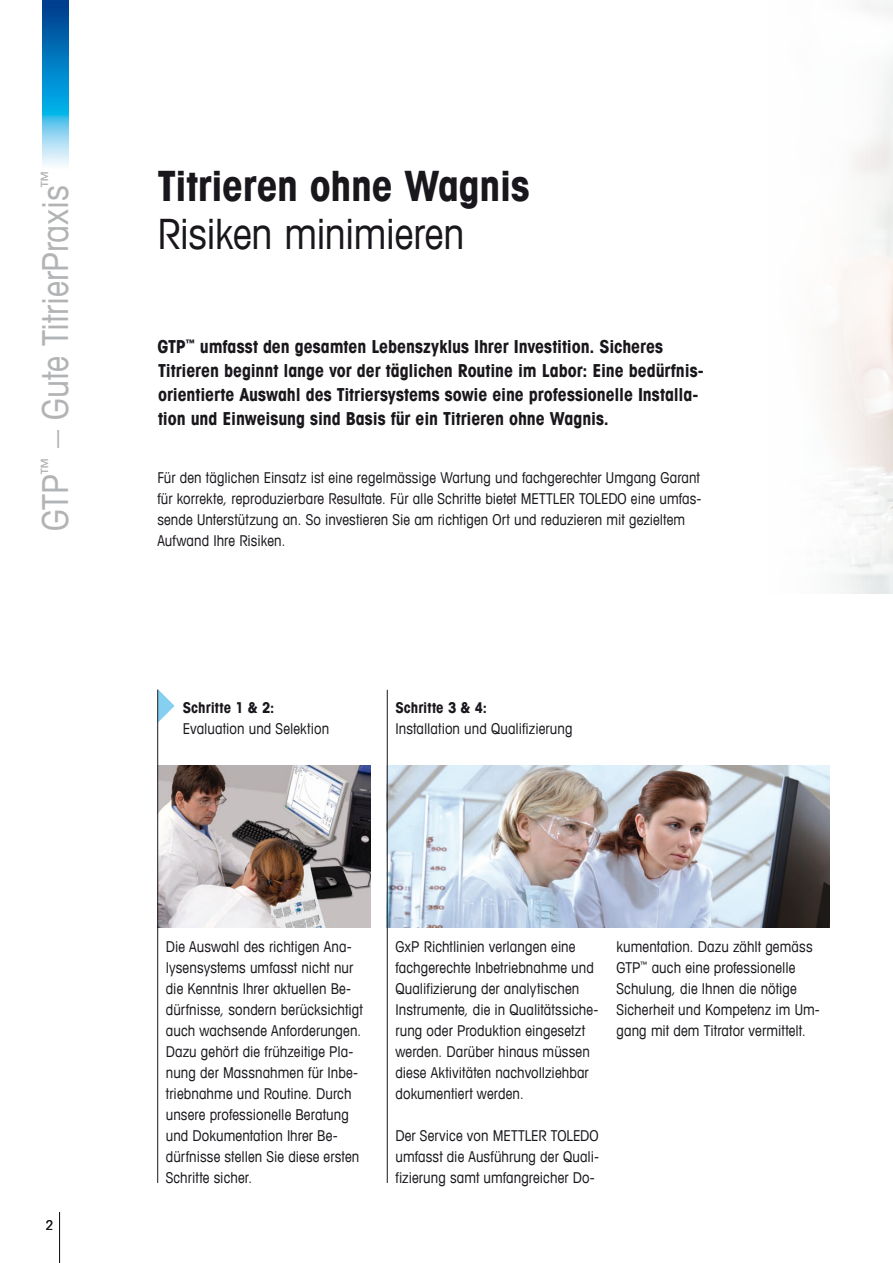
<style>
.page{position:relative;width:893px;height:1263px;background:#fff}
.page>*{position:absolute;margin:0;border:0;box-sizing:border-box;transform-origin:0 0}
._1_Title_Bold_28_32{font:700 condensed 42px "Avant Garde Com";letter-spacing:-.01em;color:#1a171c}
._2_Title_Book_28_32{font:condensed 42px "Avant Garde Com";letter-spacing:-.015em;color:#1a171c}
.t1{font:condensed 36px "Avant Garde Com";letter-spacing:-.01em;color:#b1b3b4}
._10_Lead_with_bullet{font:700 condensed 18px/24px "Avant Garde Com";letter-spacing:-.005em;color:#1a171c}
._12_Running_Text_10{font:condensed 15px/21px "Avant Garde Com";letter-spacing:.005em;color:#1a171c}
._11_Running_Subhead{font:condensed 15px "Avant Garde Com";letter-spacing:.005em;color:#1a171c}
._11_Running_Subhead-2{font:700 condensed 15px "Avant Garde Com";letter-spacing:.005em;color:#1a171c}
.t2{font:condensed 13.5px "Avant Garde Com";color:#1a171c}
</style>
<div class="page">
<img style="left:43px;top:0;width:25px;height:166px">
<svg style="left:158px;top:689px;width:17px;height:34px"></svg>
<img style="left:388px;top:765px;width:441px;height:162px">
<img style="left:158px;top:765px;width:212px;height:162px">
<hr style="left:59px;top:1212px;width:1px;height:51px;background:#1a171c">
<hr style="left:387px;top:690px;width:1px;height:493px;background:#1a171c">
<hr style="left:157px;top:690px;width:1px;height:493px;background:#1a171c">
<p class="t1" style="left:33px;top:531px;width:362px;rotate:-90deg">GTP<sup>™</sup> – Gute TitrierPraxis<sup>™</sup></p>
<p class="t2" style="left:46px;top:1217px;width:9px">2</p>
<p class="_1_Title_Bold_28_32" style="left:157px;top:158px;width:374px">Titrieren ohne Wagnis</p>
<p class="_2_Title_Book_28_32" style="left:157px;top:207px;width:309px">Risiken minimieren</p>
<p class="_10_Lead_with_bullet" style="left:157px;top:334px;width:548px">GTP<sup>™</sup> umfasst den gesamten Lebenszyklus Ihrer Investition. Sicheres Titrieren beginnt lange vor der täglichen Routine im Labor: Eine bedürfnis&shy;orientierte Auswahl des Titriersystems sowie eine professionelle Installa&shy;tion und Einweisung sind Basis für ein Titrieren ohne Wagnis.</p>
<p class="_12_Running_Text_10" style="left:157px;top:467px;width:546px">Für den täglichen Einsatz ist eine regelmässige Wartung und fachgerechter Umgang Garant für korrekte, reproduzierbare Resultate. Für alle Schritte bietet METTLER TOLEDO eine umfas&shy;sende Unterstützung an. So investieren Sie am richtigen Ort und reduzieren mit gezieltem Aufwand Ihre Risiken.</p>
<p class="_11_Running_Subhead-2" style="left:183px;top:697px;width:93px">Schritte 1 &amp; 2:</p>
<p class="_11_Running_Subhead" style="left:183px;top:719px;width:148px">Evaluation und Selektion</p>
<p class="_11_Running_Subhead-2" style="left:395px;top:697px;width:93px">Schritte 3 &amp; 4:</p>
<p class="_11_Running_Subhead" style="left:395px;top:719px;width:179px">Installation und Qualifizierung</p>
<p class="_12_Running_Text_10" style="left:166px;top:935px;width:198px">Die Auswahl des richtigen Ana&shy;lysensystems umfasst nicht nur die Kenntnis Ihrer aktuellen Be&shy;dürfnisse, sondern berücksichtigt auch wachsende Anforderungen.<br>Dazu gehört die frühzeitige Pla&shy;nung der Massnahmen für Inbe&shy;triebnahme und Routine. Durch unsere professionelle Beratung und Dokumentation Ihrer Be&shy;dürfnisse stellen Sie diese ersten<br>Schritte sicher.</p>
<p class="_12_Running_Text_10" style="left:395px;top:935px;width:204px">GxP Richtlinien verlangen eine fachgerechte Inbetriebnahme und<br>Qualifizierung der analytischen<br>Instrumente, die in Qualitätssiche&shy;rung oder Produktion eingesetzt werden. Darüber hinaus müssen diese Aktivitäten nachvollziehbar dokumentiert werden.</p>
<p class="_12_Running_Text_10" style="left:395px;top:1124px;width:205px;text-align:justify">Der Service von METTLER TOLEDO umfasst die Ausführung der Quali&shy;fizierung samt umfangreicher Do-</p>
<p class="_12_Running_Text_10" style="left:617px;top:936px;width:205px">kumentation. Dazu zählt gemäss<br>GTP<sup>™</sup> auch eine professionelle<br>Schulung, die Ihnen die nötige<br>Sicherheit und Kompetenz im Um&shy;gang mit dem Titrator vermittelt.</p>
</div>
